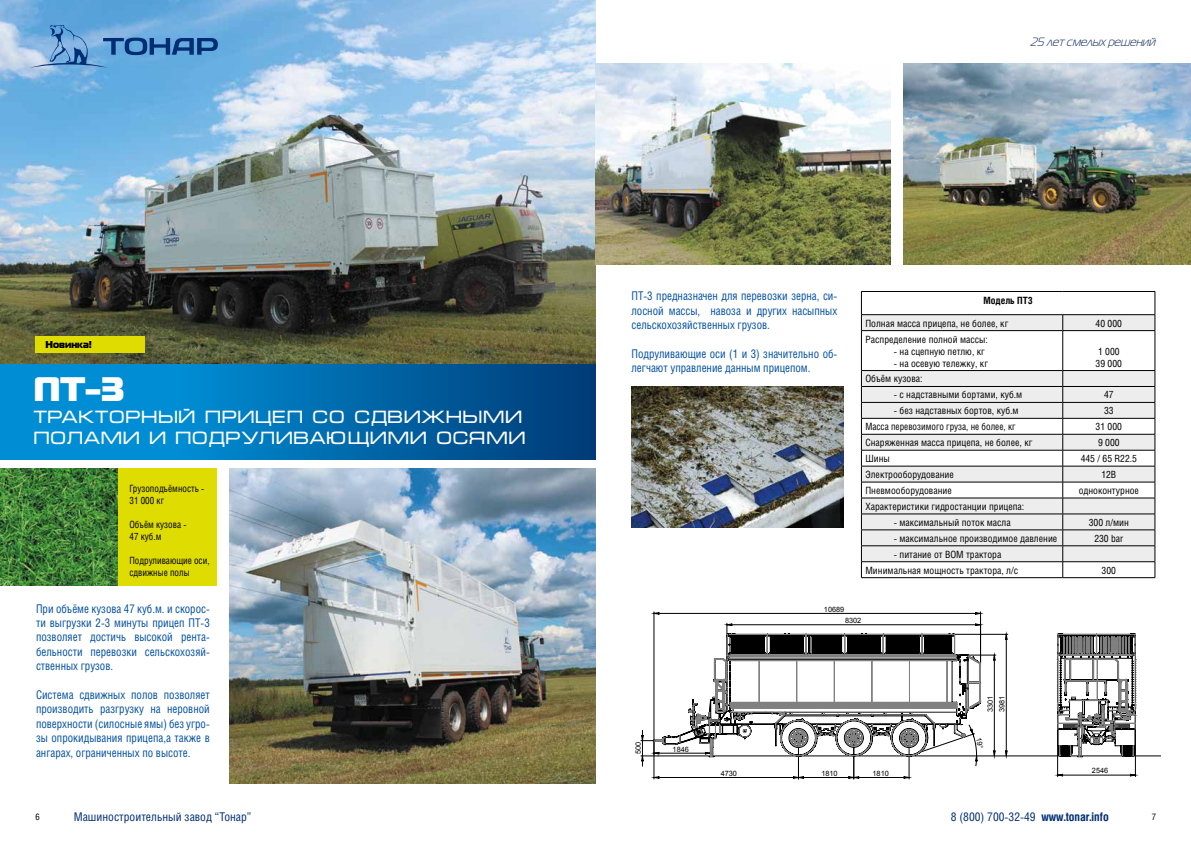
<style>
.page{position:relative;width:1191px;height:842px;background:#fff}
.page>*{position:absolute;margin:0;border:0;box-sizing:border-box;transform-origin:0 0}
.t1{font:34px "Magistral Black C";color:#fff}
.t2{font:18px/21.6px "Micra C";color:#fff}
.t3{font:12px/14.4px "Helios Cond";color:#004f9f;text-align:justify;scale:.94 1}
.t4{font:12px "Helios Cond";color:#002d73}
.t5{font:italic 12px "Magistral C";color:#1f3664}
.t6{font:10px/12px "Helios Cond";color:#000}
.t7{font:10px/12px "Helios Cond";color:#000;scale:.94 1}
.t8{font:700 10px "Helios Cond";color:#000}
.t9{font:10px "Magistral Black C";color:#000;scale:.94 1}
.t10{font:9px "Helios Cond";color:#000}
.t11{font:7.3px/11.9px "Arial";color:#000}
.s1{font-weight:700}
</style>
<div class="page">
<img style="left:230px;top:468px;width:365px;height:316px">
<img style="left:0;top:0;width:595px;height:365px">
<svg style="left:0;top:365px;width:595px;height:94px;background:#006fb2"></svg>
<div style="left:35px;top:336px;width:110px;height:17px;background:#dedc00"></div>
<hr style="left:654px;top:612px;width:1px;height:128px;background:#000">
<hr style="left:980px;top:612px;width:1px;height:51px;background:#000">
<hr style="left:630px;top:841px;width:533px;height:1px;background:#000">
<hr style="left:630px;top:595px;width:1px;height:198px;background:#000">
<hr style="left:1190px;top:595px;width:1px;height:198px;background:#000">
<hr style="left:630px;top:595px;width:533px;height:1px;background:#000">
<svg style="left:654px;top:613px;width:326px;height:20px"></svg>
<div style="left:862px;top:315px;width:292px;height:15px;background:#ededed"></div>
<svg style="left:862px;top:331px;width:292px;height:39px"></svg>
<hr style="left:861px;top:291px;width:201px;height:1px;background:#000">
<hr style="left:1062px;top:291px;width:93px;height:1px;background:#000">
<hr style="left:861px;top:314px;width:201px;height:1px;background:#000">
<svg style="left:861px;top:292px;width:1px;height:38px"></svg>
<hr style="left:1062px;top:314px;width:93px;height:1px;background:#000">
<svg style="left:1062px;top:315px;width:1px;height:15px"></svg>
<svg style="left:1154px;top:292px;width:1px;height:38px"></svg>
<hr style="left:861px;top:330px;width:201px;height:1px;background:#000">
<hr style="left:861px;top:331px;width:1px;height:39px;background:#000">
<hr style="left:1062px;top:330px;width:93px;height:1px;background:#000">
<hr style="left:1062px;top:331px;width:1px;height:39px;background:#000">
<hr style="left:1154px;top:331px;width:1px;height:39px;background:#000">
<hr style="left:861px;top:577px;width:201px;height:1px;background:#000">
<hr style="left:1062px;top:577px;width:93px;height:1px;background:#000">
<hr style="left:861px;top:370px;width:201px;height:1px;background:#000">
<hr style="left:1062px;top:370px;width:93px;height:1px;background:#000">
<svg style="left:861px;top:371px;width:294px;height:206px"></svg>
<hr style="left:861px;top:402px;width:201px;height:1px;background:#000">
<hr style="left:1062px;top:402px;width:93px;height:1px;background:#000">
<img style="left:595px;top:63px;width:296px;height:202px">
<img style="left:903px;top:63px;width:288px;height:202px">
<img style="left:631px;top:386px;width:212px;height:141px">
<div style="left:0;top:468px;width:216px;height:117px;background:#dedc00"></div>
<img style="left:0;top:468px;width:117px;height:117px">
<svg style="left:30px;top:25px;width:188px;height:43px;background:#609ace"></svg>
<svg style="left:641px;top:633px;width:519px;height:146px"></svg>
<p class="t9" style="left:46px;top:338px;width:51px">Новинка!</p>
<h1 class="t1" style="left:33px;top:367px;width:93px">ПТ-3</h1>
<h2 class="t2" style="left:33px;top:406px;width:494px">тракторный прицеп со сдвижными полами и подруливающими осями</h2>
<p class="t7" style="left:129px;top:482px;width:81px">Грузоподъёмность -<br>31 000 кг</p>
<p class="t7" style="left:129px;top:518px;width:62px">Объём кузова -<br>47 куб.м</p>
<p class="t7" style="left:129px;top:554px;width:87px">Подруливающие оси, сдвижные полы</p>
<p class="t3" style="left:36px;top:601px;width:186px">При объёме кузова 47 куб.м. и скорос&shy;ти выгрузки 2-3 минуты прицеп ПТ-3 позволяет достичь высокой рента&shy;бельности перевозки сельскохозяй&shy;ственных грузов.</p>
<p class="t3" style="left:36px;top:687px;width:186px">Система сдвижных полов позволяет производить разгрузку на неровной поверхности (силосные ямы) без угро&shy;зы опрокидывания прицепа,а также в ангарах, ограниченных по высоте.</p>
<p class="t5" style="left:1029px;top:36px;width:130px">25 летсмелыхрешений</p>
<p class="t3" style="left:631px;top:289px;width:220px">ПТ-3 предназначен для перевозки зерна, си&shy;лосной массы, навоза и других насыпных сельскохозяйственных грузов.</p>
<p class="t3" style="left:631px;top:346px;width:220px">Подруливающие оси (1 и 3) значительно об&shy;легчают управление данным прицепом.</p>
<p class="t11" style="left:824px;top:603px;width:22px">10689</p>
<p class="t8" style="left:983px;top:294px;width:51px">Модель ПТ3</p>
<p class="t6" style="left:865px;top:317px;width:144px">Полная масса прицепа, не более, кг</p>
<p class="t6" style="left:1095px;top:317px;width:28px">40 000</p>
<p class="t6" style="left:865px;top:333px;width:124px">Распределение полной массы:</p>
<p class="t6" style="left:893px;top:345px;width:93px">- на сцепную петлю, кг</p>
<p class="t6" style="left:893px;top:357px;width:96px">- на осевую тележку, кг</p>
<p class="t6" style="left:1095px;top:345px;width:28px">1 000<br>39 000</p>
<p class="t6" style="left:865px;top:373px;width:59px">Объём кузова:</p>
<p class="t6" style="left:893px;top:389px;width:130px">- с надставными бортами, куб.м</p>
<p class="t6" style="left:1104px;top:389px;width:11px">47</p>
<p class="t6" style="left:893px;top:405px;width:126px">- без надставных бортов, куб.м</p>
<p class="t6" style="left:1104px;top:405px;width:11px">33</p>
<p class="t7" style="left:865px;top:420px;width:161px">Масса перевозимого груза, не более, кг</p>
<p class="t6" style="left:1095px;top:420px;width:28px">31 000</p>
<p class="t6" style="left:865px;top:436px;width:168px">Снаряженная масса прицепа, не более, кг</p>
<p class="t6" style="left:1098px;top:436px;width:23px">9 000</p>
<p class="t6" style="left:865px;top:452px;width:26px">Шины</p>
<p class="t6" style="left:1080px;top:452px;width:58px">445 / 65 R22.5</p>
<p class="t6" style="left:865px;top:468px;width:90px">Электрооборудование</p>
<p class="t6" style="left:1101px;top:468px;width:16px">12В</p>
<p class="t6" style="left:865px;top:484px;width:88px">Пневмооборудование</p>
<p class="t6" style="left:1078px;top:484px;width:62px">одноконтурное</p>
<p class="t6" style="left:865px;top:500px;width:160px">Характеристики гидростанции прицепа:</p>
<p class="t6" style="left:893px;top:516px;width:118px">- максимальный поток масла</p>
<p class="t6" style="left:1088px;top:516px;width:42px">300 л/мин</p>
<p class="t6" style="left:893px;top:532px;width:165px">- максимальное производимое давление</p>
<p class="t6" style="left:1094px;top:532px;width:31px">230 bar</p>
<p class="t6" style="left:865px;top:546px;width:154px;line-height:15.9px;text-indent:28px">- питание от ВОМ трактора<br>Минимальная мощность трактора, л/с</p>
<p class="t6" style="left:1101px;top:564px;width:16px">300</p>
<p class="t11" style="left:632px;top:754px;width:14px;rotate:-90deg">500</p>
<p class="t11" style="left:672px;top:743px;width:18px">1846</p>
<p class="t11" style="left:720px;top:767px;width:18px">4730</p>
<p class="t11" style="left:845px;top:615px;width:18px">8302</p>
<p class="t11" style="left:984px;top:712px;width:18px;rotate:-90deg">3301<br>3981</p>
<p class="t11" style="left:821px;top:767px;width:18px">1810</p>
<p class="t11" style="left:872px;top:767px;width:18px">1810</p>
<p class="t11" style="left:1092px;top:765px;width:18px">2546</p>
<p class="t10" style="left:35px;top:811px;width:6px">6</p>
<p class="t4" style="left:74px;top:809px;width:179px">Машиностроительный завод “Тонар”</p>
<p class="t10" style="left:1151px;top:811px;width:6px">7</p>
<p class="t4" style="left:950px;top:809px;width:159px">8 (800) 700-32-49 <span class="s1">www.tonar.info</span></p>
</div>
